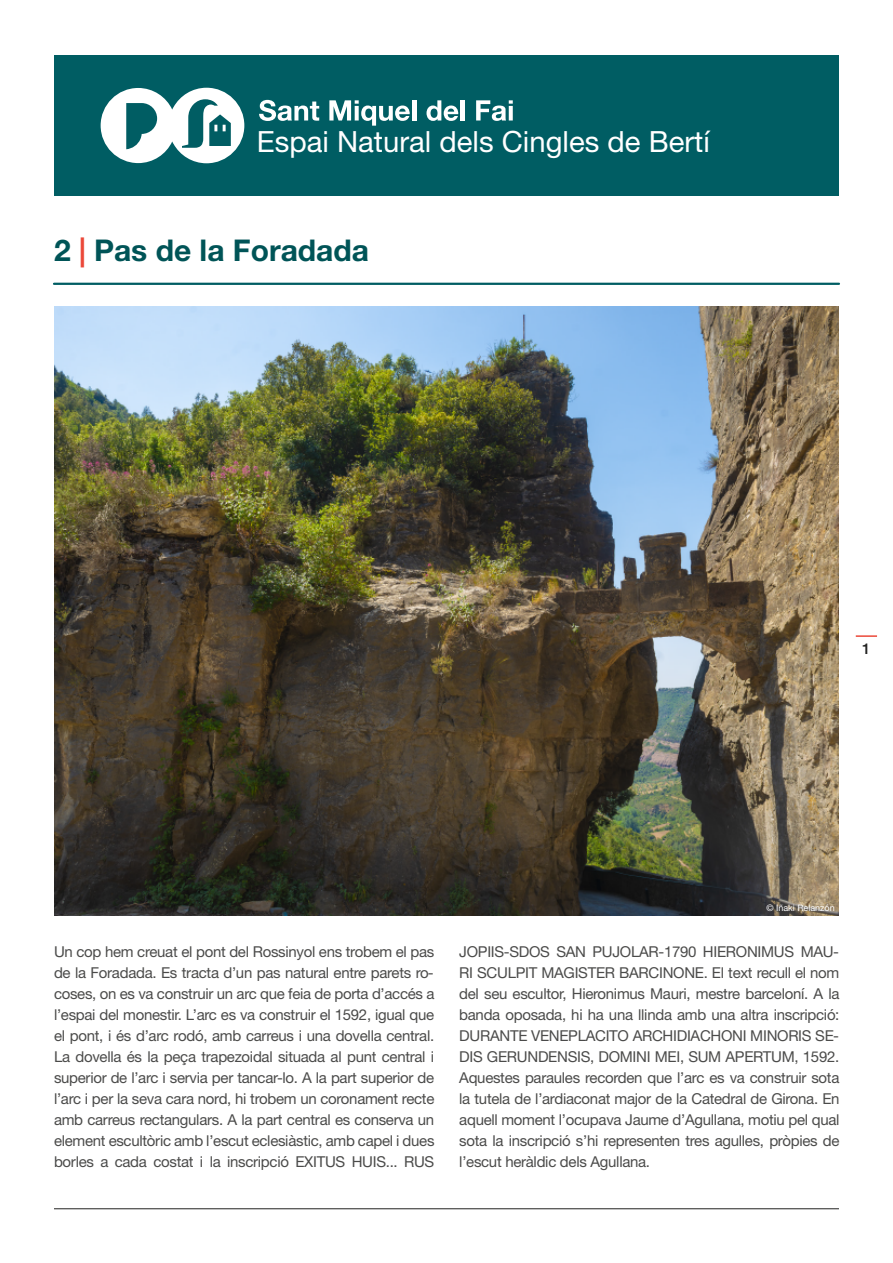
<style>
.page{position:relative;width:893px;height:1263px;background:#fff}
.page>*{position:absolute;margin:0;border:0;box-sizing:border-box;transform-origin:0 0}
.t1{font:700 30px "Helvetica Neue LT Std";color:#005457}
.t2{font:29.25px "Helvetica Neue LT Std";color:#fff}
.t3{font:15px/21px "Helvetica Neue LT Std";letter-spacing:-.02em;color:#4b4b4a;text-align:justify}
.t4{font:500 15px "Helvetica Neue LT Std";color:#222221}
.t5{font:9px "Helvetica Neue LT Std";color:#fff}
.s1{color:#eb4839}
</style>
<div class="page">
<hr style="left:54px;top:1208px;width:785px;height:1px;background:#222221">
<div style="left:54px;top:55px;width:785px;height:141px;background:#005d63"></div>
<svg style="left:101px;top:88px;width:143px;height:75px"></svg>
<svg style="left:259px;top:100px;width:60px;height:21px"></svg>
<svg style="left:329px;top:100px;width:81px;height:26px"></svg>
<hr style="left:412px;top:100px;width:4px;height:20px;background:#fff">
<svg style="left:426px;top:100px;width:32px;height:21px"></svg>
<hr style="left:461px;top:100px;width:4px;height:20px;background:#fff">
<svg style="left:476px;top:100px;width:37px;height:21px"></svg>
<svg style="left:509px;top:106px;width:4px;height:14px"></svg>
<hr style="left:856px;top:635px;width:21px;height:2px;background:#eb4839">
<img style="left:54px;top:306px;width:785px;height:609px">
<hr style="left:54px;top:283px;width:785px;height:2px;background:#005d63">
<h2 class="t2" style="left:257px;top:124px;width:454px">Espai Natural dels Cingles de Bertí</h2>
<h1 class="t1" style="left:54px;top:231px;width:317px">2 <span class="s1">|</span> Pas de la Foradada</h1>
<p class="t4" style="left:862px;top:640px;width:10px">1</p>
<p class="t5" style="left:766px;top:902px;width:70px">© Iñaki Relanzón</p>
<p class="t3" style="left:54px;top:941px;width:382px">Un cop hem creuat el pont del Rossinyol ens trobem el pas de la Foradada. Es tracta d’un pas natural entre parets ro&shy;coses, on es va construir un arc que feia de porta d’accés a l’espai del monestir. L’arc es va construir el 1592, igual que el pont, i és d’arc rodó, amb carreus i una dovella central.<br>La dovella és la peça trapezoidal situada al punt central i superior de l’arc i servia per tancar-lo. A la part superior de l’arc i per la seva cara nord, hi trobem un coronament recte amb carreus rectangulars. A la part central es conserva un element escultòric amb l’escut eclesiàstic, amb capel i dues borles a cada costat i la inscripció EXITUS HUIS... RUS</p>
<p class="t3" style="left:459px;top:941px;width:382px">JOPIIS-SDOS SAN PUJOLAR-1790 HIERONIMUS MAU-RI SCULPIT MAGISTER BARCINONE. El text recull el nom del seu escultor, Hieronimus Mauri, mestre barceloní. A la banda oposada, hi ha una llinda amb una altra inscripció:<br>DURANTE VENEPLACITO ARCHIDIACHONI MINORIS SE-DIS GERUNDENSIS, DOMINI MEI, SUM APERTUM, 1592.<br>Aquestes paraules recorden que l’arc es va construir sota la tutela de l’ardiaconat major de la Catedral de Girona. En aquell moment l’ocupava Jaume d’Agullana, motiu pel qual sota la inscripció s’hi representen tres agulles, pròpies de l’escut heràldic dels Agullana.</p>
</div>
